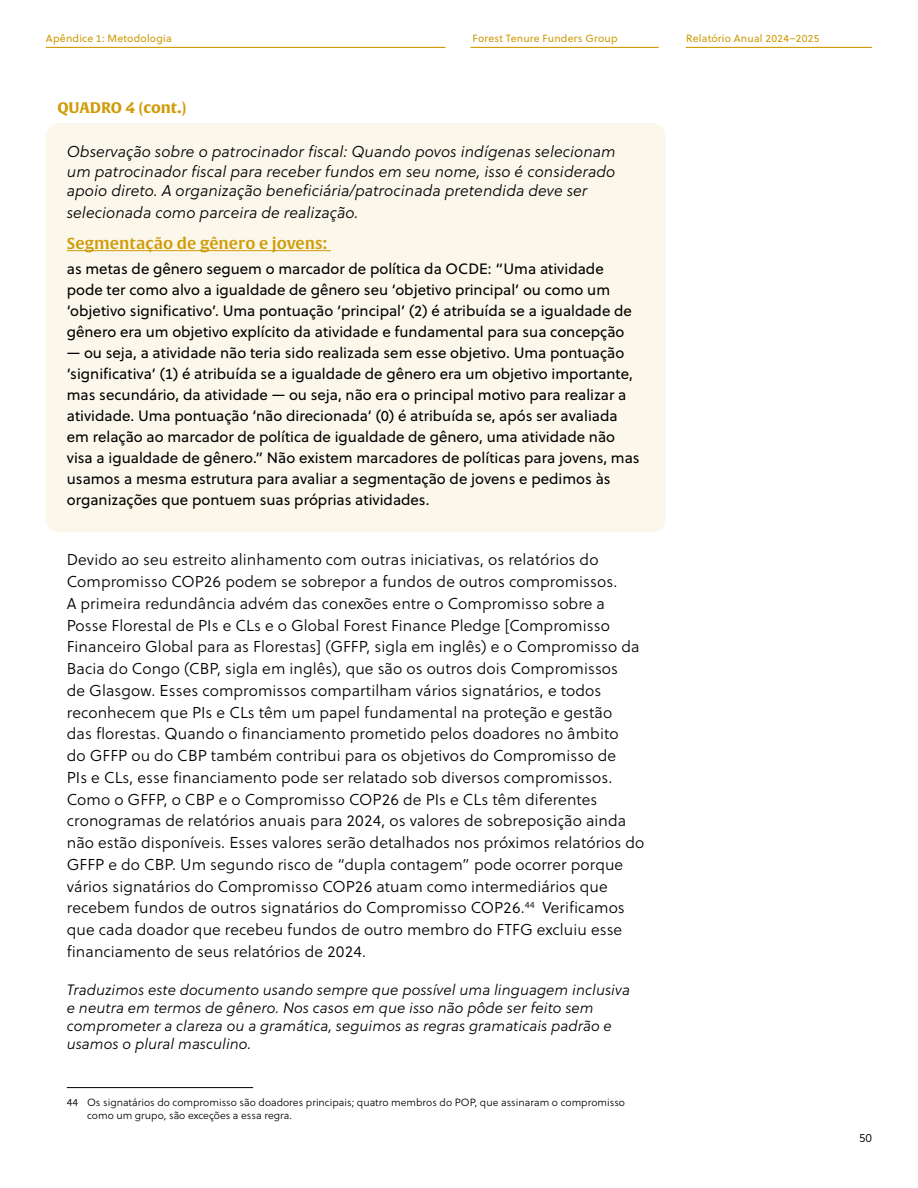
<style>
.page{position:relative;width:918px;height:1188px;background:#fff}
.page>*{position:absolute;margin:0;border:0;box-sizing:border-box;transform-origin:0 0}
.t1{font:15.75px/21.8px "Soleil Lt";letter-spacing:.005em;color:#000}
.t2{font:italic 15.75px/19.5px "Soleil Lt";letter-spacing:.005em;color:#000;text-align:justify}
.t3{font:15.75px "Alverata Sb";color:#cf9b07}
.t4{font:15px/21px "Soleil";color:#000}
.t5{font:italic 15px/18px "Soleil Lt";letter-spacing:.005em;color:#000}
.t6{font:700 15px "Alverata";letter-spacing:-.005em;color:#cf9b07}
.t7{font:12px "Soleil Lt";color:#000}
.t8{font:10.5px/12px "Soleil Lt";color:#000}
.t9{font:10.5px "Soleil";letter-spacing:.02em;color:#cf9b07}
</style>
<div class="page">
<hr style="left:470px;top:47px;width:189px;height:1px;background:#cf9b07">
<hr style="left:686px;top:47px;width:186px;height:1px;background:#cf9b07">
<hr style="left:46px;top:47px;width:399px;height:1px;background:#cf9b07">
<div style="left:46px;top:123px;width:620px;height:409px;background:#fbf7eb;border-radius:14px"></div>
<hr style="left:67px;top:250px;width:264px;height:1px;background:#cf9b07">
<hr style="left:67px;top:1087px;width:186px;height:1px;background:#000">
<p class="t9" style="left:46px;top:30px;width:127px">Apêndice 1: Metodologia</p>
<p class="t9" style="left:472px;top:30px;width:147px">Forest Tenure Funders Group</p>
<p class="t9" style="left:686px;top:30px;width:135px">Relatório Anual 2024–2025</p>
<p class="t6" style="left:57px;top:98px;width:130px">QUADRO 4 (cont.)</p>
<p class="t2" style="left:67px;top:142px;width:550px">Observação sobre o patrocinador fiscal: Quando povos indígenas selecionam um patrocinador fiscal para receber fundos em seu nome, isso é considerado apoio direto. A organização beneficiária/patrocinada pretendida deve ser</p>
<p class="t2" style="left:67px;top:203px;width:293px">selecionada como parceira de realização.</p>
<p class="t3" style="left:67px;top:234px;width:262px">Segmentação de gênero e jovens:</p>
<p class="t4" style="left:67px;top:258px;width:567px">as metas de gênero seguem o marcador de política da OCDE: “Uma atividade pode ter como alvo a igualdade de gênero seu ‘objetivo principal’ ou como um ‘objetivo significativo’. Uma pontuação ‘principal’ (2) é atribuída se a igualdade de gênero era um objetivo explícito da atividade e fundamental para sua concepção</p>
<p class="t4" style="left:67px;top:342px;width:574px">— ou seja, a atividade não teria sido realizada sem esse objetivo. Uma pontuação ‘significativa’ (1) é atribuída se a igualdade de gênero era um objetivo importante, mas secundário, da atividade — ou seja, não era o principal motivo para realizar a atividade. Uma pontuação ‘não direcionada’ (0) é atribuída se, após ser avaliada em relação ao marcador de política de igualdade de gênero, uma atividade não visa a igualdade de gênero.” Não existem marcadores de políticas para jovens, mas usamos a mesma estrutura para avaliar a segmentação de jovens e pedimos às organizações que pontuem suas próprias atividades.</p>
<p class="t1" style="left:67px;top:549px;width:579px">Devido ao seu estreito alinhamento com outras iniciativas, os relatórios do Compromisso COP26 podem se sobrepor a fundos de outros compromissos.<br>A primeira redundância advém das conexões entre o Compromisso sobre a Posse Florestal de PIs e CLs e o Global Forest Finance Pledge [Compromisso Financeiro Global para as Florestas] (GFFP, sigla em inglês) e o Compromisso da Bacia do Congo (CBP, sigla em inglês), que são os outros dois Compromissos<br>de Glasgow. Esses compromissos compartilham vários signatários, e todos reconhecem que PIs e CLs têm um papel fundamental na proteção e gestão<br>das florestas. Quando o financiamento prometido pelos doadores no âmbito<br>do GFFP ou do CBP também contribui para os objetivos do Compromisso de<br>PIs e CLs, esse financiamento pode ser relatado sob diversos compromissos.<br>Como o GFFP, o CBP e o Compromisso COP26 de PIs e CLs têm diferentes cronogramas de relatórios anuais para 2024, os valores de sobreposição ainda não estão disponíveis. Esses valores serão detalhados nos próximos relatórios do GFFP e do CBP. Um segundo risco de “dupla contagem” pode ocorrer porque vários signatários do Compromisso COP26 atuam como intermediários que recebem fundos de outros signatários do Compromisso COP26.<sup>44</sup><sup>1</sup> Verificamos que cada doador que recebeu fundos de outro membro do FTFG excluiu esse financiamento de seus relatórios de 2024.</p>
<p class="t5" style="left:67px;top:981px;width:565px">Traduzimos este documento usando sempre que possível uma linguagem inclusiva e neutra em termos de gênero. Nos casos em que isso não pôde ser feito sem comprometer a clareza ou a gramática, seguimos as regras gramaticais padrão e usamos o plural masculino.</p>
<p class="t8" style="left:87px;top:1097px;width:539px;text-indent:-20px">44 Os signatários do compromisso são doadores principais; quatro membros do POP, que assinaram o compromisso como um grupo, são exceções a essa regra.</p>
<p class="t7" style="left:859px;top:1130px;width:14px">50</p>
</div>
